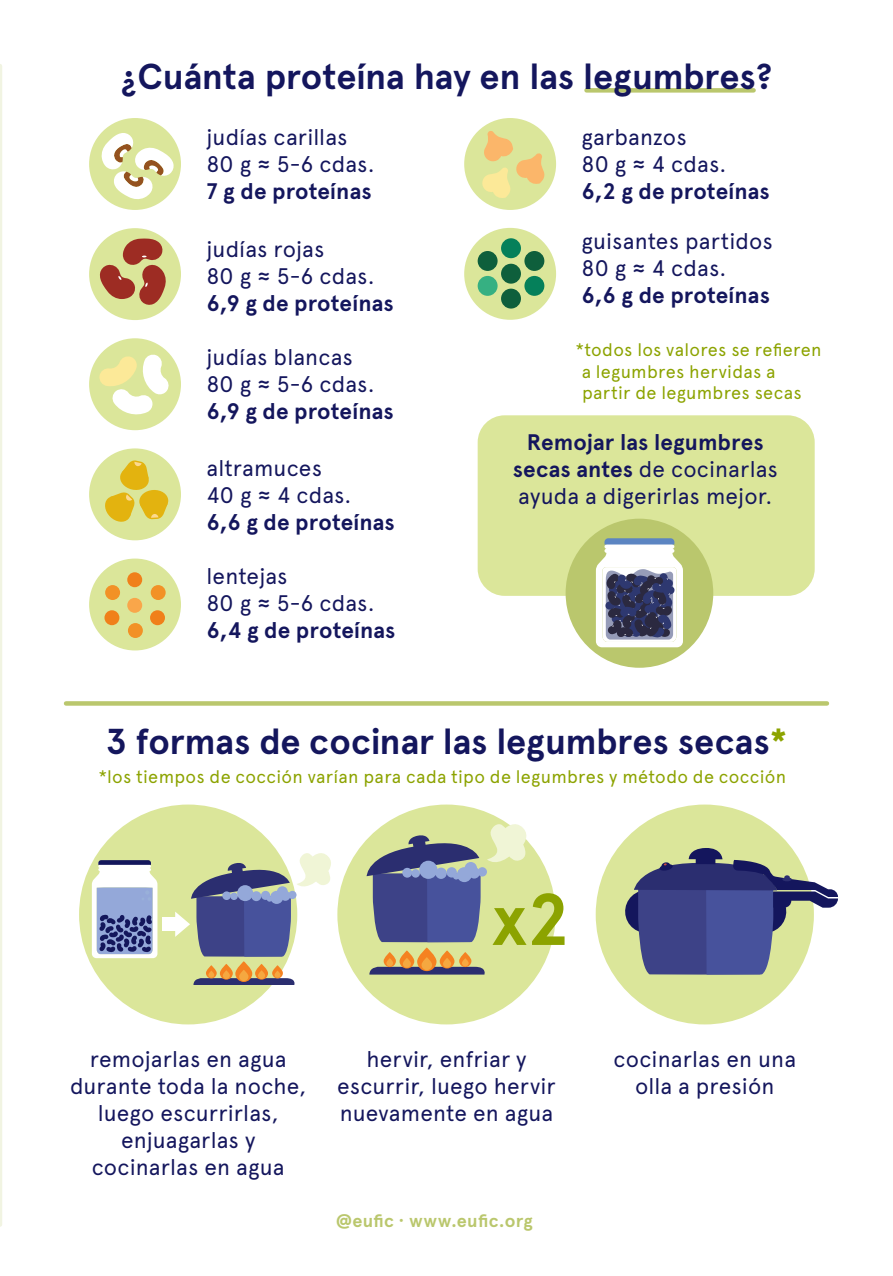
<style>
.page{position:relative;width:893px;height:1276px;background:#fff}
.page>*{position:absolute;margin:0;border:0;box-sizing:border-box;transform-origin:0 0}
.corps{font:700 73.12px "Apercu Pro";color:#8ca300}
.section_titles{font:700 36px "Apercu Pro";color:#14165d}
.corps-2{font:22.5px/27px "Apercu Pro";letter-spacing:.005em;color:#14165d;text-align:center}
.corps-3{font:700 22.5px "Apercu Pro";letter-spacing:.005em;color:#14165d}
.corps-4{font:18px/21.6px "Apercu Pro";letter-spacing:.015em;color:#8ca300}
.t1{font:700 18px "Apercu Pro";letter-spacing:.02em;color:#bac76d}
.s1{font-weight:700}
.s2{color:#8ca300}
</style>
<div class="page">
<div style="left:586px;top:88px;width:168px;height:5px;background:#bac76d"></div>
<div style="left:478px;top:415px;width:337px;height:181px;background:#dbe69a;border-radius:27px"></div>
<svg style="left:66px;top:701px;width:761px;height:4px;background:#bdc974"></svg>
<hr style="left:0;top:66px;width:2px;height:1158px;background:#bac76d">
<div style="left:464px;top:118px;width:92px;height:92px;background:#dbe69a;border-radius:50%"></div>
<div style="left:464px;top:228px;width:92px;height:92px;background:#dbe69a;border-radius:50%"></div>
<div style="left:89px;top:118px;width:92px;height:92px;background:#dbe69a;border-radius:50%"></div>
<div style="left:89px;top:558px;width:92px;height:92px;background:#dbe69a;border-radius:50%"></div>
<div style="left:89px;top:228px;width:92px;height:92px;background:#dbe69a;border-radius:50%"></div>
<div style="left:89px;top:338px;width:92px;height:92px;background:#dbe69a;border-radius:50%"></div>
<div style="left:89px;top:448px;width:92px;height:92px;background:#dbe69a;border-radius:50%"></div>
<div style="left:566px;top:519px;width:147px;height:149px;background:#bac76d;border-radius:50%"></div>
<div style="left:79px;top:804px;width:218px;height:220px;background:#dbe69a;border-radius:50%"></div>
<div style="left:337px;top:804px;width:219px;height:220px;background:#dbe69a;border-radius:50%"></div>
<div style="left:596px;top:804px;width:218px;height:220px;background:#dbe69a;border-radius:50%"></div>
<svg style="left:101px;top:133px;width:73px;height:67px"></svg>
<svg style="left:99px;top:238px;width:67px;height:67px"></svg>
<svg style="left:99px;top:353px;width:71px;height:64px"></svg>
<svg style="left:103px;top:460px;width:65px;height:62px"></svg>
<div style="left:104px;top:610px;width:15px;height:15px;background:#f0801a;border-radius:50%"></div>
<div style="left:105px;top:585px;width:15px;height:15px;background:#f29126;border-radius:50%"></div>
<div style="left:127px;top:572px;width:15px;height:15px;background:#f0801a;border-radius:50%"></div>
<div style="left:150px;top:610px;width:15px;height:15px;background:#f0801a;border-radius:50%"></div>
<div style="left:127px;top:598px;width:15px;height:15px;background:#f9a64a;border-radius:50%"></div>
<div style="left:151px;top:585px;width:15px;height:15px;background:#f29126;border-radius:50%"></div>
<div style="left:128px;top:623px;width:15px;height:15px;background:#f29126;border-radius:50%"></div>
<svg style="left:482px;top:131px;width:63px;height:68px"></svg>
<div style="left:478px;top:276px;width:20px;height:20px;background:#36b082;border-radius:50%"></div>
<div style="left:478px;top:251px;width:20px;height:20px;background:#0e5f3c;border-radius:50%"></div>
<div style="left:524px;top:276px;width:20px;height:20px;background:#05805a;border-radius:50%"></div>
<div style="left:524px;top:251px;width:20px;height:20px;background:#0e5f3c;border-radius:50%"></div>
<div style="left:501px;top:238px;width:20px;height:20px;background:#05805a;border-radius:50%"></div>
<div style="left:501px;top:264px;width:20px;height:20px;background:#0e5f3c;border-radius:50%"></div>
<div style="left:501px;top:289px;width:20px;height:19px;background:#0e5f3c;border-radius:50%"></div>
<svg style="left:596px;top:538px;width:87px;height:109px;background:#989dac"></svg>
<svg style="left:193px;top:978px;width:102px;height:7px"></svg>
<svg style="left:206px;top:965px;width:11px;height:13px"></svg>
<svg style="left:208px;top:970px;width:6px;height:8px"></svg>
<svg style="left:272px;top:965px;width:11px;height:13px"></svg>
<div style="left:275px;top:970px;width:5px;height:8px;background:#f5a840;border-radius:50%"></div>
<svg style="left:220px;top:964px;width:13px;height:15px"></svg>
<div style="left:223px;top:970px;width:7px;height:9px;background:#f5a840;border-radius:50%"></div>
<svg style="left:255px;top:964px;width:13px;height:15px"></svg>
<div style="left:258px;top:970px;width:7px;height:9px;background:#f5a840;border-radius:50%"></div>
<svg style="left:235px;top:961px;width:17px;height:21px"></svg>
<svg style="left:239px;top:969px;width:9px;height:12px"></svg>
<div style="left:162px;top:917px;width:19px;height:14px;background:#fff"></div>
<svg style="left:175px;top:848px;width:156px;height:108px"></svg>
<svg style="left:92px;top:860px;width:65px;height:98px;background:#a1abca"></svg>
<svg style="left:369px;top:966px;width:116px;height:8px"></svg>
<svg style="left:384px;top:952px;width:12px;height:15px"></svg>
<div style="left:386px;top:958px;width:7px;height:8px;background:#f5a840;border-radius:50%"></div>
<svg style="left:459px;top:952px;width:12px;height:15px"></svg>
<div style="left:462px;top:958px;width:7px;height:8px;background:#f5a840;border-radius:50%"></div>
<svg style="left:399px;top:950px;width:15px;height:18px"></svg>
<div style="left:403px;top:958px;width:8px;height:9px;background:#f5a840;border-radius:4px"></div>
<svg style="left:440px;top:950px;width:14px;height:18px"></svg>
<div style="left:443px;top:958px;width:8px;height:9px;background:#f5a840;border-radius:4px"></div>
<svg style="left:417px;top:947px;width:19px;height:24px"></svg>
<svg style="left:421px;top:957px;width:11px;height:13px"></svg>
<svg style="left:367px;top:819px;width:163px;height:123px"></svg>
<div style="left:468px;top:867px;width:12px;height:11px;background:#94a8d9;border-radius:50%"></div>
<div style="left:478px;top:867px;width:9px;height:9px;background:#94a8d9;border-radius:50%"></div>
<svg style="left:634px;top:847px;width:204px;height:127px"></svg>
<p class="section_titles" style="left:121px;top:50px;width:653px">¿Cuánta proteína hay en las legumbres?</p>
<p class="corps-2" style="left:206px;top:121px;width:142px">judías carillas</p>
<p class="corps-2" style="left:206px;top:148px;width:170px">80 g ≈ 5-6 cdas.</p>
<p class="corps-3" style="left:206px;top:174px;width:167px">7 g de proteínas</p>
<p class="corps-2" style="left:582px;top:121px;width:107px">garbanzos</p>
<p class="corps-2" style="left:582px;top:148px;width:146px">80 g ≈ 4 cdas.</p>
<p class="corps-3" style="left:582px;top:174px;width:190px">6,2 g de proteínas</p>
<p class="corps-2" style="left:206px;top:233px;width:119px">judías rojas</p>
<p class="corps-2" style="left:206px;top:260px;width:170px">80 g ≈ 5-6 cdas.</p>
<p class="corps-3" style="left:206px;top:286px;width:189px">6,9 g de proteínas</p>
<p class="corps-2" style="left:206px;top:341px;width:148px">judías blancas</p>
<p class="corps-2" style="left:206px;top:368px;width:170px">80 g ≈ 5-6 cdas.</p>
<p class="corps-3" style="left:206px;top:394px;width:189px">6,9 g de proteínas</p>
<p class="corps-2" style="left:206px;top:452px;width:117px">altramuces</p>
<p class="corps-2" style="left:206px;top:479px;width:146px">40 g ≈ 4 cdas.</p>
<p class="corps-3" style="left:206px;top:505px;width:190px">6,6 g de proteínas</p>
<p class="corps-2" style="left:206px;top:560px;width:83px">lentejas</p>
<p class="corps-2" style="left:206px;top:587px;width:170px">80 g ≈ 5-6 cdas.</p>
<p class="corps-3" style="left:206px;top:613px;width:190px">6,4 g de proteínas</p>
<p class="corps-2" style="left:582px;top:226px;width:193px">guisantes partidos</p>
<p class="corps-2" style="left:582px;top:253px;width:146px">80 g ≈ 4 cdas.</p>
<p class="corps-3" style="left:582px;top:279px;width:190px">6,6 g de proteínas</p>
<p class="corps-4" style="left:582px;top:337px;width:241px;text-indent:-6px">*todos los valores se refieren a legumbres hervidas a partir de legumbres secas</p>
<p class="corps-2" style="left:513px;top:427px;width:267px"><span class="s1">Remojar las legumbres secas antes</span> de cocinarlas ayuda a digerirlas mejor.</p>
<p class="section_titles" style="left:106px;top:714px;width:683px">3 formas de cocinar las legumbres secas<span class="s2">*</span></p>
<p class="corps-4" style="left:98px;top:764px;width:689px">*los tiempos de cocción varían para cada tipo de legumbres y método de cocción</p>
<p class="corps" style="left:492px;top:864px;width:79px">x2</p>
<p class="corps-2" style="left:70px;top:1044px;width:238px">remojarlas en agua durante toda la noche, luego escurrirlas, enjuagarlas y cocinarlas en agua</p>
<p class="corps-2" style="left:337px;top:1044px;width:220px">hervir, enfriar y escurrir, luego hervir nuevamente en agua</p>
<p class="corps-2" style="left:614px;top:1044px;width:184px">cocinarlas en una olla a presión</p>
<p class="t1" style="left:336px;top:1207px;width:198px">@eufic · www.eufic.org</p>
</div>
